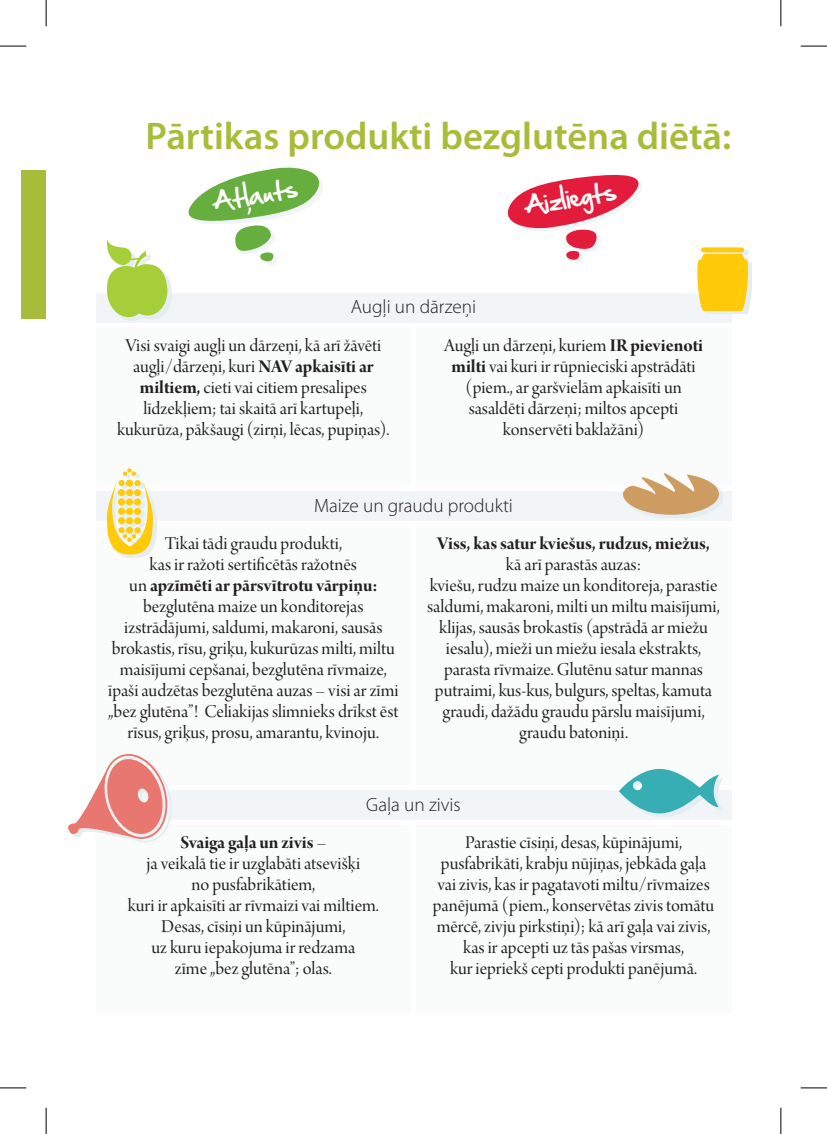
<style>
.page{position:relative;width:827px;height:1134px;background:#fff}
.page>*{position:absolute;margin:0;border:0;box-sizing:border-box;transform-origin:0 0}
.t1{font:600 38.5px "Myriad Pro";color:#a7bd39}
.t2{font:22.75px "Hand Of Sean";color:#fff}
.t3{font:19.25px/21px "Arno Pro Display";color:#231f20;text-align:center}
.t4{font:19.25px "Arno Pro Bold Display";letter-spacing:-.005em;color:#231f20}
.t5{font:300 19.25px "Myriad Pro";color:#231f20}
.s1{font-family:"Arno Pro Bold Display"}
.s2{font-family:"Arno Pro Display"}
</style>
<div class="page">
<div style="left:21px;top:170px;width:25px;height:149px;background:#a7bd39"></div>
<div style="left:96px;top:327px;width:315px;height:159px;background:#fafcfc"></div>
<div style="left:416px;top:327px;width:315px;height:159px;background:#fafcfc"></div>
<div style="left:96px;top:293px;width:635px;height:29px;background:#f1f5f7"></div>
<div style="left:96px;top:527px;width:315px;height:258px;background:#fafcfc"></div>
<div style="left:416px;top:527px;width:315px;height:258px;background:#fafcfc"></div>
<div style="left:96px;top:491px;width:635px;height:30px;background:#f1f5f7"></div>
<div style="left:264px;top:256px;width:13px;height:9px;background:#f1f5f7"></div>
<div style="left:570px;top:254px;width:13px;height:9px;background:#f1f5f7"></div>
<svg style="left:507px;top:174px;width:135px;height:86px"></svg>
<div style="left:111px;top:243px;width:60px;height:77px;background:linear-gradient(to bottom,#fff,#e5ecf0)"></div>
<svg style="left:106px;top:240px;width:62px;height:78px"></svg>
<svg style="left:701px;top:251px;width:50px;height:63px"></svg>
<div style="left:701px;top:247px;width:43px;height:5px;background:#feca0a;border-radius:2px"></div>
<svg style="left:697px;top:254px;width:53px;height:57px;background:#fcce23"></svg>
<svg style="left:650px;top:488px;width:72px;height:30px"></svg>
<svg style="left:623px;top:473px;width:95px;height:42px"></svg>
<div style="left:96px;top:825px;width:315px;height:188px;background:#fafcfc"></div>
<div style="left:416px;top:825px;width:315px;height:188px;background:#fafcfc"></div>
<div style="left:96px;top:790px;width:635px;height:30px;background:#f1f5f7"></div>
<svg style="left:131px;top:839px;width:26px;height:3px"></svg>
<svg style="left:68px;top:754px;width:103px;height:85px"></svg>
<div style="left:622px;top:772px;width:100px;height:45px;background:#f1f5f7"></div>
<svg style="left:619px;top:769px;width:101px;height:44px"></svg>
<svg style="left:119px;top:473px;width:38px;height:85px"></svg>
<svg style="left:123px;top:468px;width:13px;height:8px"></svg>
<div style="left:134px;top:480px;width:7px;height:6px;background:#feca0a;border-radius:50%"></div>
<div style="left:118px;top:480px;width:7px;height:6px;background:#feca0a;border-radius:50%"></div>
<div style="left:126px;top:480px;width:7px;height:7px;background:#feca0a;border-radius:50%"></div>
<svg style="left:107px;top:482px;width:46px;height:73px"></svg>
<svg style="left:188px;top:167px;width:135px;height:95px"></svg>
<svg style="left:0;top:46px;width:26px;height:1px"></svg>
<svg style="left:800px;top:46px;width:26px;height:1px"></svg>
<svg style="left:0;top:1087px;width:26px;height:2px"></svg>
<svg style="left:800px;top:1087px;width:26px;height:2px"></svg>
<svg style="left:46px;top:0;width:1px;height:26px"></svg>
<svg style="left:46px;top:1108px;width:1px;height:26px"></svg>
<svg style="left:780px;top:0;width:1px;height:26px"></svg>
<svg style="left:780px;top:1108px;width:1px;height:26px"></svg>
<h1 class="t1" style="left:146px;top:112px;width:587px">Pārtikas produkti bezglutēna diētā:</h1>
<p class="t2" style="left:209px;top:182px;width:87px;rotate:-10deg">Atlauts</p>
<p class="t2" style="left:521px;top:186px;width:94px;rotate:-10deg">Aizliegts</p>
<p class="t5" style="left:351px;top:296px;width:127px">Augļi un dārzeņi</p>
<p class="t3" style="left:117px;top:336px;width:274px">Visi svaigi augļi un dārzeņi, kā arī žāvēti augļi/dārzeņi, kuri <span class="s1">NAV apkaisīti ar miltiem,</span> cieti vai citiem presalipes līdzekļiem; tai skaitā arī kartupeļi, kukurūza, pākšaugi (zirņi, lēcas, pupiņas).</p>
<p class="t3" style="left:444px;top:336px;width:260px">Augļi un dārzeņi, kuriem <span class="s1">IR pievienoti milti</span> vai kuri ir rūpnieciski apstrādāti (piem., ar garšvielām apkaisīti un sasaldēti dārzeņi; miltos apcepti konservēti baklažāni)</p>
<p class="t5" style="left:314px;top:495px;width:200px">Maize un graudu produkti</p>
<p class="t3" style="left:150px;top:534px;width:209px">Tikai tādi graudu produkti,<br>kas ir ražoti sertificētās ražotnēs</p>
<p class="t4" style="left:129px;top:575px;width:250px"><span class="s2">un</span> apzīmēti ar pārsvītrotu vārpiņu:</p>
<p class="t3" style="left:108px;top:597px;width:292px">bezglutēna maize un konditorejas izstrādājumi, saldumi, makaroni, sausās brokastis, rīsu, griķu, kukurūzas milti, miltu maisījumi cepšanai, bezglutēna rīvmaize, īpaši audzētas bezglutēna auzas – visi ar zīmi „bez glutēna”! Celiakijas slimnieks drīkst ēst rīsus, griķus, prosu, amarantu, kvinoju.</p>
<p class="t4" style="left:437px;top:533px;width:274px">Viss, kas satur kviešus, rudzus, miežus,</p>
<p class="t3" style="left:427px;top:555px;width:294px">kā arī parastās auzas:<br>kviešu, rudzu maize un konditoreja, parastie saldumi, makaroni, milti un miltu maisījumi, klijas, sausās brokastīs (apstrādā ar miežu iesalu), mieži un miežu iesala ekstrakts, parasta rīvmaize. Glutēnu satur mannas putraimi, kus-kus, bulgurs, speltas, kamuta graudi, dažādu graudu pārslu maisījumi, graudu batoniņi.</p>
<p class="t5" style="left:366px;top:794px;width:96px">Gaļa un zivis</p>
<p class="t3" style="left:432px;top:833px;width:283px">Parastie cīsiņi, desas, kūpinājumi, pusfabrikāti, krabju nūjiņas, jebkāda gaļa vai zivis, kas ir pagatavoti miltu/rīvmaizes panējumā (piem., konservētas zivis tomātu mērcē, zivju pirkstiņi); kā arī gaļa vai zivis, kas ir apcepti uz tās pašas virsmas,<br>kur iepriekš cepti produkti panējumā.</p>
<p class="t4" style="left:180px;top:832px;width:147px">Svaiga gaļa un zivis <span class="s2">–</span></p>
<p class="t3" style="left:128px;top:854px;width:252px">ja veikalā tie ir uzglabāti atsevišķi<br>no pusfabrikātiem,<br>kuri ir apkaisīti ar rīvmaizi vai miltiem.<br>Desas, cīsiņi un kūpinājumi,<br>uz kuru iepakojuma ir redzama<br>zīme „bez glutēna”; olas.</p>
</div>
